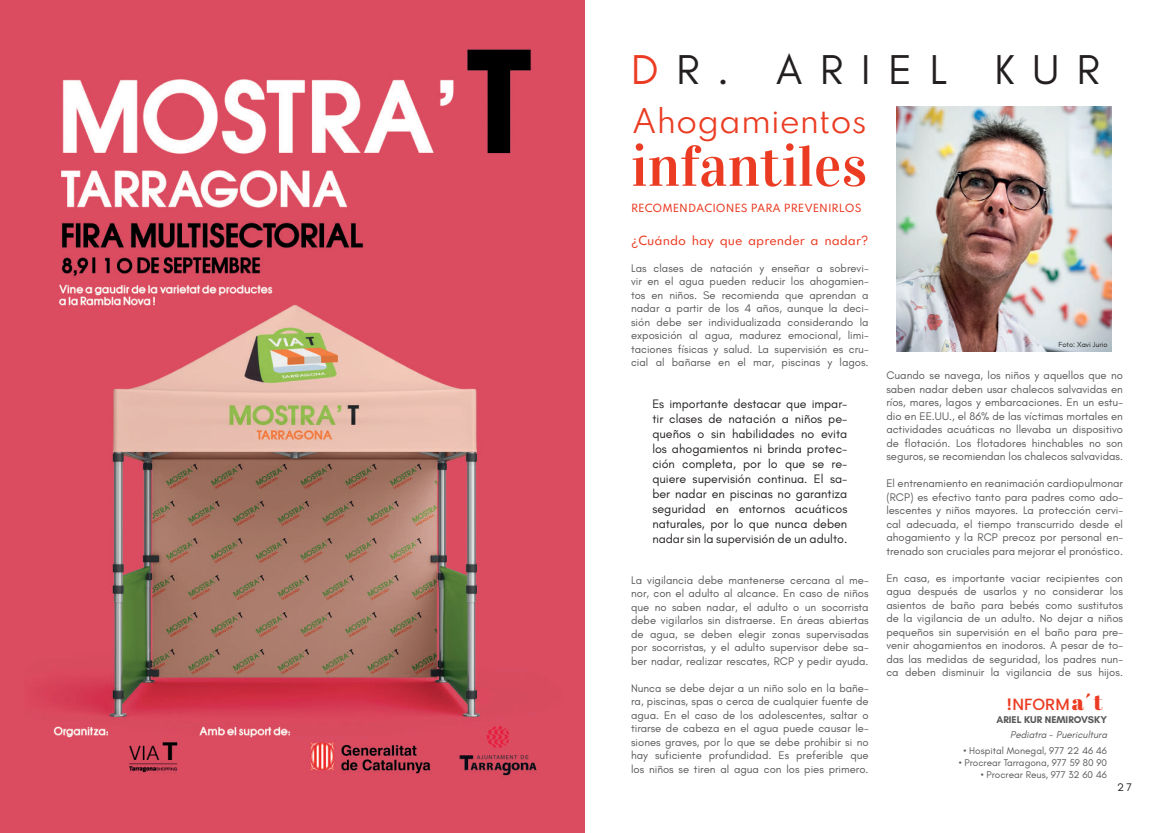
<style>
.page{position:relative;width:1170px;height:833px;background:#fff}
.page>*{position:absolute;margin:0;border:0;box-sizing:border-box;transform-origin:0 0}
.t1{font:57.5px "Vidaloka";color:#eb3c23}
.t2{font:42.5px "Glacial Indifference";letter-spacing:.42em;color:#231f20}
.t3{font:30.25px "Spartan";color:#eb3c23}
.t4{font:500 16.25px "Poppins";color:#eb3c23}
.t5{font:12.5px/15px "Glacial Indifference";color:#231f20;text-align:justify}
.t6{font:11.25px/13.5px "Glacial Indifference";color:#57585a;text-align:justify}
.t7{font:500 11.25px "Spartan";color:#eb3c23}
.t8{font:11.25px "Glacial Indifference";color:#231f20}
.t9{font:10px/12px "Glacial Indifference";color:#57585a;text-align:right}
.t10{font:500 10px "Spartan";color:#eb3c23}
.t11{font:italic 10px "Glacial Indifference";color:#57585a}
.t12{font:700 10px "Glacial Indifference";color:#57585a}
.t13{font:7.5px "Glacial Indifference";color:#231f20}
.s1{color:#eb3c23}
.s2{font-weight:600}
.s3{font-family:"Abril Fatface";font-weight:400;font-size:22.5px}
</style>
<div class="page">
<img style="left:0;top:0;width:585px;height:833px">
<img style="left:896px;top:106px;width:215px;height:245px">
<h2 class="t2" style="left:631px;top:46px;width:470px"><span class="s1">D</span>R. ARIEL KUR</h2>
<h3 class="t3" style="left:631px;top:98px;width:236px">Ahogamientos</h3>
<h1 class="t1" style="left:631px;top:132px;width:237px">infantiles</h1>
<p class="t10" style="left:631px;top:200px;width:232px">RECOMENDACIONES PARA PREVENIRLOS</p>
<p class="t7" style="left:631px;top:232px;width:239px">¿Cuándo hay que aprender a nadar?</p>
<p class="t6" style="left:631px;top:261px;width:239px">Las clases de natación y enseñar a sobrevi&shy;vir en el agua pueden reducir los ahogamien&shy;tos en niños. Se recomienda que aprendan a nadar a partir de los 4 años, aunque la deci&shy;sión debe ser individualizada considerando la exposición al agua, madurez emocional, limi&shy;taciones físicas y salud. La supervisión es cru&shy;cial al bañarse en el mar, piscinas y lagos.</p>
<p class="t5" style="left:652px;top:396px;width:196px">Es importante destacar que impar&shy;tir clases de natación a niños pe&shy;queños o sin habilidades no evita los ahogamientos ni brinda protec&shy;ción completa, por lo que se re&shy;quiere supervisión continua. El sa&shy;ber nadar en piscinas no garantiza seguridad en entornos acuáticos naturales, por lo que nunca deben nadar sin la supervisión de un adulto.</p>
<p class="t6" style="left:631px;top:573px;width:239px">La vigilancia debe mantenerse cercana al me&shy;nor, con el adulto al alcance. En caso de niños que no saben nadar, el adulto o un socorrista debe vigilarlos sin distraerse. En áreas abiertas de agua, se deben elegir zonas supervisadas por socorristas, y el adulto supervisor debe sa&shy;ber nadar, realizar rescates, RCP y pedir ayuda.</p>
<p class="t6" style="left:631px;top:681px;width:239px">Nunca se debe dejar a un niño solo en la bañe&shy;ra, piscinas, spas o cerca de cualquier fuente de agua. En el caso de los adolescentes, saltar o tirarse de cabeza en el agua puede causar le&shy;siones graves, por lo que se debe prohibir si no hay suficiente profundidad. Es preferible que los niños se tiren al agua con los pies primero.</p>
<p class="t13" style="left:1058px;top:340px;width:50px">Foto: Xavi Jurio</p>
<p class="t6" style="left:886px;top:369px;width:238px">Cuando se navega, los niños y aquellos que no saben nadar deben usar chalecos salvavidas en ríos, mares, lagos y embarcaciones. En un estu&shy;dio en EE.UU., el 86% de las víctimas mortales en actividades acuáticas no llevaba un dispositivo de flotación. Los flotadores hinchables no son seguros, se recomiendan los chalecos salvavidas.</p>
<p class="t6" style="left:886px;top:477px;width:238px">El entrenamiento en reanimación cardiopulmonar (RCP) es efectivo tanto para padres como ado&shy;lescentes y niños mayores. La protección cervi&shy;cal adecuada, el tiempo transcurrido desde el ahogamiento y la RCP precoz por personal en&shy;trenado son cruciales para mejorar el pronóstico.</p>
<p class="t6" style="left:886px;top:571px;width:238px">En casa, es importante vaciar recipientes con agua después de usarlos y no considerar los asientos de baño para bebés como sustitutos de la vigilancia de un adulto. No dejar a niños pequeños sin supervisión en el baño para pre&shy;venir ahogamientos en inodoros. A pesar de to&shy;das las medidas de seguridad, los padres nun&shy;ca deben disminuir la vigilancia de sus hijos.</p>
<h3 class="t4" style="left:1006px;top:695px;width:98px"><span class="s2">!</span>NFORM <span class="s3">a´t</span></h3>
<p class="t12" style="left:996px;top:713px;width:112px">ARIEL KUR NEMIROVSKY</p>
<p class="t11" style="left:1009px;top:729px;width:98px">Pediatra - Puericultura</p>
<p class="t9" style="left:958px;top:744px;width:150px">· Hospital Monegal, 977 22 46 46 · Procrear Tarragona, 977 59 80 90 · Procrear Reus, 977 32 60 46</p>
<p class="t8" style="left:1117px;top:781px;width:16px">27</p>
</div>
